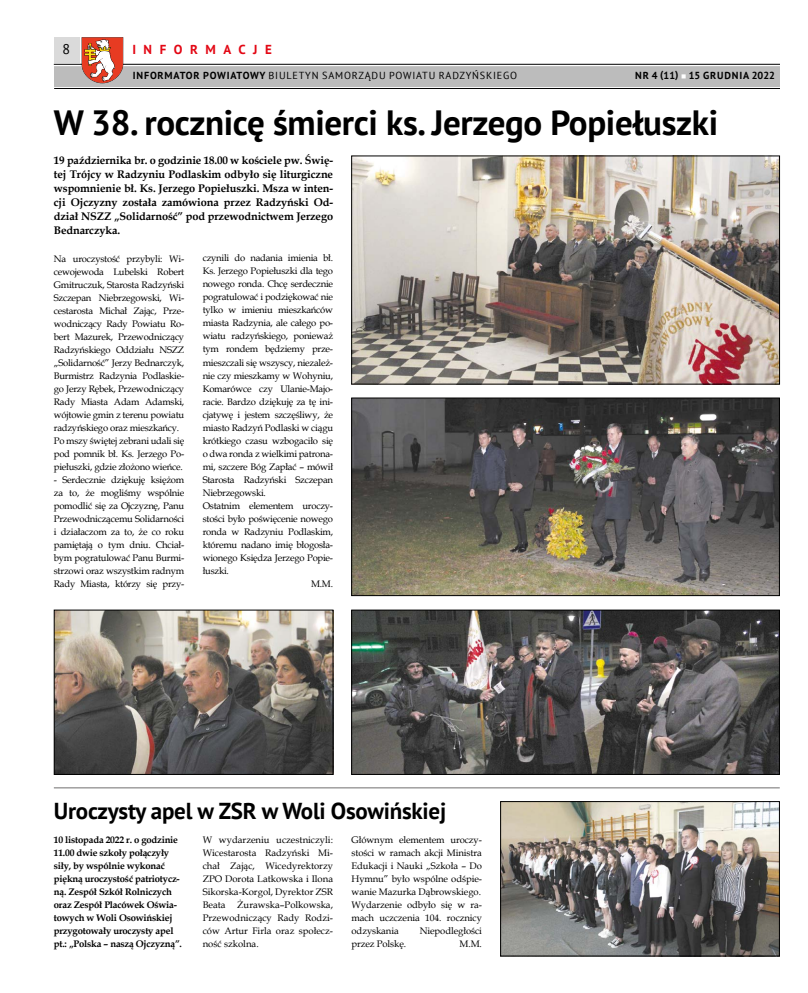
<style>
.page{position:relative;width:808px;height:993px;background:#fff}
.page>*{position:absolute;margin:0;border:0;box-sizing:border-box;transform-origin:0 0}
.t1{font:700 35px "PT Sans";letter-spacing:-.01em;color:#000}
.t2{font:700 23px "PT Sans";letter-spacing:-.01em;color:#000}
.t3{font:14px "PT Sans";color:#000}
.t4{font:700 13px "PT Sans";letter-spacing:.58em;color:#e30613}
.t5{font:700 11px/14px "Book Antiqua";letter-spacing:-.01em;color:#000;text-align:justify}
.t6{font:10.2px "PT Sans";letter-spacing:.08em;color:#000}
.t7{font:700 10.2px "PT Sans";letter-spacing:.08em;color:#000}
.t8{font:9.5px/13px "Book Antiqua";letter-spacing:-.025em;color:#000;text-align:justify}
.t9{font:700 9.5px/13px "Book Antiqua";letter-spacing:-.02em;color:#000}
.s1{font-weight:700}
.s2{color:#fff}
</style>
<div class="page">
<div style="left:54px;top:65px;width:726px;height:21px;background:#bcbcbc"></div>
<div style="left:54px;top:37px;width:25px;height:25px;background:#dadada"></div>
<hr style="left:54px;top:64px;width:726px;height:2px;background:#fff">
<hr style="left:54px;top:64px;width:726px;height:1px;background:#000">
<hr style="left:54px;top:88px;width:726px;height:1px;background:#000">
<svg style="left:82px;top:37px;width:41px;height:46px"></svg>
<img style="left:353px;top:158px;width:425px;height:224px">
<div style="left:351px;top:156px;width:429px;height:228px;border:1px solid #000"></div>
<img style="left:502px;top:803px;width:275px;height:150px">
<div style="left:500px;top:801px;width:279px;height:154px;border:1px solid #000"></div>
<img style="left:353px;top:400px;width:424px;height:193px">
<div style="left:351px;top:398px;width:428px;height:197px;border:1px solid #000"></div>
<img style="left:56px;top:611px;width:275px;height:161px">
<div style="left:54px;top:609px;width:279px;height:165px;border:1px solid #000"></div>
<img style="left:353px;top:611px;width:424px;height:161px">
<div style="left:351px;top:609px;width:428px;height:165px;border:1px solid #000"></div>
<hr style="left:54px;top:787px;width:726px;height:1px;background:#706f6f">
<h3 class="t3" style="left:63px;top:40px;width:9px">8</h3>
<h3 class="t4" style="left:132px;top:41px;width:141px">INFORMACJE</h3>
<p class="t6" style="left:133px;top:69px;width:386px"><span class="s1">INFORMATOR POWIATOWY</span> BIULETYN SAMORZĄDU POWIATU RADZYŃSKIEGO</p>
<p class="t7" style="left:635px;top:69px;width:141px">NR 4 (11) <span class="s2">■</span> 15 GRUDNIA 2022</p>
<h1 class="t1" style="left:54px;top:99px;width:666px">W 38. rocznicę śmierci ks. Jerzego Popiełuszki</h1>
<p class="t5" style="left:54px;top:153px;width:281px">19 października br. o godzinie 18.00 w kościele pw. Świę&shy;tej Trójcy w Radzyniu Podlaskim odbyło się liturgiczne wspomnienie bł. Ks. Jerzego Popiełuszki. Msza w inten&shy;cji Ojczyzny została zamówiona przez Radzyński Od&shy;dział NSZZ „Solidarność” pod przewodnictwem Jerzego Bednarczyka.</p>
<p class="t8" style="left:54px;top:251px;width:132px;text-align:left">Na uroczystość przybyli: Wi&shy;cewojewoda Lubelski Robert<br>Gmitruczuk, Starosta Radzyński<br>Szczepan Niebrzegowski, Wi&shy;cestarosta Michał Zając, Prze&shy;wodniczący Rady Powiatu Ro&shy;bert Mazurek, Przewodniczący<br>Radzyńskiego Oddziału NSZZ „Solidarność” Jerzy Bednarczyk,<br>Burmistrz Radzynia Podlaskie&shy;go Jerzy Rębek, Przewodniczący<br>Rady Miasta Adam Adamski, wójtowie gmin z terenu powiatu radzyńskiego oraz mieszkańcy.<br>Po mszy świętej zebrani udali się pod pomnik bł. Ks. Jerzego Po&shy;piełuszki, gdzie złożono wieńce.</p>
<p class="t8" style="left:54px;top:472px;width:132px">- Serdecznie dziękuję księżom za to, że mogliśmy wspólnie pomodlić się za Ojczyznę, Panu Przewodniczącemu Solidarności i działaczom za to, że co roku pamiętają o tym dniu. Chciał&shy;bym pogratulować Panu Burmi&shy;strzowi oraz wszystkim radnym Rady Miasta, którzy się przy-</p>
<p class="t8" style="left:203px;top:251px;width:132px">czynili do nadania imienia bł.</p>
<p class="t8" style="left:203px;top:264px;width:132px">Ks. Jerzego Popiełuszki dla tego</p>
<p class="t8" style="left:203px;top:277px;width:132px">nowego ronda. Chcę serdecznie</p>
<p class="t8" style="left:203px;top:290px;width:132px">pogratulować i podziękować nie</p>
<p class="t8" style="left:203px;top:303px;width:132px">tylko w imieniu mieszkańców</p>
<p class="t8" style="left:203px;top:316px;width:132px">miasta Radzynia, ale całego po-</p>
<p class="t8" style="left:203px;top:329px;width:132px">wiatu radzyńskiego, ponieważ</p>
<p class="t8" style="left:203px;top:342px;width:132px">tym rondem będziemy prze-</p>
<p class="t8" style="left:203px;top:355px;width:132px">mieszczali się wszyscy, niezależ-</p>
<p class="t8" style="left:203px;top:368px;width:132px">nie czy mieszkamy w Wohyniu,</p>
<p class="t8" style="left:203px;top:381px;width:132px">Komarówce czy Ulanie-Majo-</p>
<p class="t8" style="left:203px;top:394px;width:132px">racie. Bardzo dziękuję za tę ini-</p>
<p class="t8" style="left:203px;top:407px;width:132px">cjatywę i jestem szczęśliwy, że</p>
<p class="t8" style="left:203px;top:420px;width:132px">miasto Radzyń Podlaski w ciągu</p>
<p class="t8" style="left:203px;top:433px;width:132px">krótkiego czasu wzbogaciło się</p>
<p class="t8" style="left:203px;top:446px;width:132px">o dwa ronda z wielkimi patrona-</p>
<p class="t8" style="left:203px;top:459px;width:132px">mi, szczere Bóg Zapłać – mówił</p>
<p class="t8" style="left:203px;top:472px;width:132px">Starosta Radzyński Szczepan</p>
<p class="t8" style="left:203px;top:485px;width:65px">Niebrzegowski.</p>
<p class="t8" style="left:203px;top:498px;width:132px">Ostatnim elementem uroczy-</p>
<p class="t8" style="left:203px;top:511px;width:132px">stości było poświęcenie nowego</p>
<p class="t8" style="left:203px;top:524px;width:132px">ronda w Radzyniu Podlaskim,</p>
<p class="t8" style="left:203px;top:537px;width:132px">któremu nadano imię błogosła-</p>
<p class="t8" style="left:203px;top:550px;width:132px">wionego Księdza Jerzego Popie-</p>
<p class="t8" style="left:203px;top:563px;width:28px">łuszki.</p>
<p class="t8" style="left:311px;top:576px;width:24px">M.M.</p>
<h2 class="t2" style="left:54px;top:795px;width:394px">Uroczysty apel w ZSR w Woli Osowińskiej</h2>
<p class="t9" style="left:54px;top:832px;width:130px">10 listopada 2022 r. o godzinie<br>11.00 dwie szkoły połączyły siły, by wspólnie wykonać piękną uroczystość patriotycz&shy;ną. Zespół Szkół Rolniczych oraz Zespół Placówek Oświa&shy;towych w Woli Osowińskiej przygotowały uroczysty apel pt.: „Polska – naszą Ojczyzną”.</p>
<p class="t8" style="left:203px;top:832px;width:132px">W wydarzeniu uczestniczyli:<br>Wicestarosta Radzyński Mi&shy;chał Zając, Wicedyrektorzy ZPO Dorota Latkowska i Ilona Sikorska-Korgol, Dyrektor ZSR Beata Żurawska–Polkowska, Przewodniczący Rady Rodzi&shy;ców Artur Firla oraz społecz&shy;ność szkolna.</p>
<p class="t8" style="left:351px;top:832px;width:132px">Głównym elementem uroczy&shy;stości w ramach akcji Ministra Edukacji i Nauki „Szkoła – Do Hymnu” było wspólne odśpie&shy;wanie Mazurka Dąbrowskiego.<br>Wydarzenie odbyło się w ra&shy;mach uczczenia 104. rocznicy odzyskania</p>
<p class="t8" style="left:420px;top:923px;width:64px">Niepodległości</p>
<p class="t8" style="left:351px;top:936px;width:56px">przez Polskę.</p>
<p class="t8" style="left:459px;top:936px;width:24px">M.M.</p>
</div>
